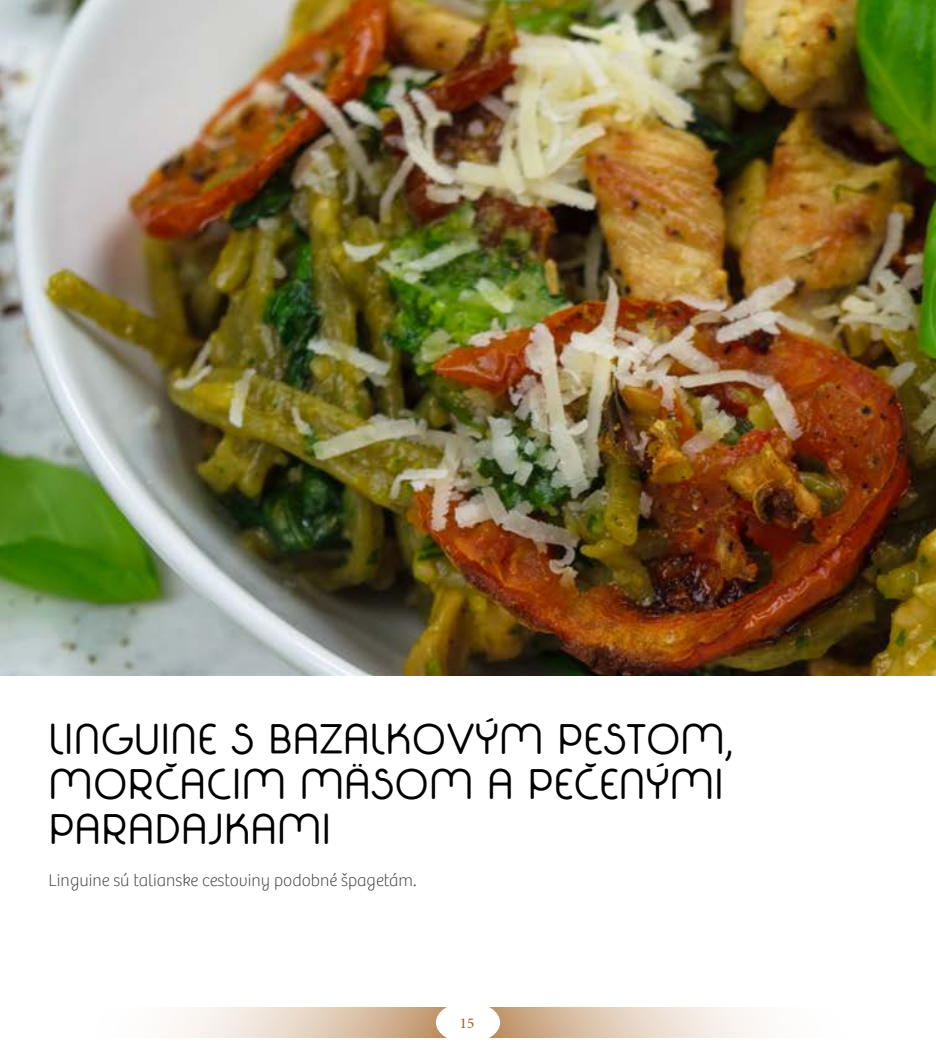
<style>
.page{position:relative;width:936px;height:1053px;background:#fff}
.page>*{position:absolute;margin:0;border:0;box-sizing:border-box;transform-origin:0 0}
.t1{font:37.5px/45px "Fabada";color:#000}
.t2{font:100 17.5px "Bree";color:#434343}
.t3{font:15px "Minion Pro";color:#9d5e25}
</style>
<div class="page">
<svg style="left:173px;top:1007px;width:272px;height:29px;background:#e4d1be"></svg>
<svg style="left:491px;top:1007px;width:273px;height:29px;background:#e3d0be"></svg>
<div style="left:436px;top:1001px;width:64px;height:41px;background:#fff;border-radius:50%"></div>
<img style="left:0;top:0;width:935px;height:675px">
<p class="t1" style="left:49px;top:717px;width:686px">LINGUINE S BAZALKOVÝM PESTOM,<br>MORČACIM MÄSOM A PEČENÝMI<br>PARADAJKAMI</p>
<p class="t2" style="left:49px;top:870px;width:369px">Linguine sú talianske cestoviny podobné špagetám.</p>
<p class="t3" style="left:460px;top:1013px;width:16px">15</p>
</div>
